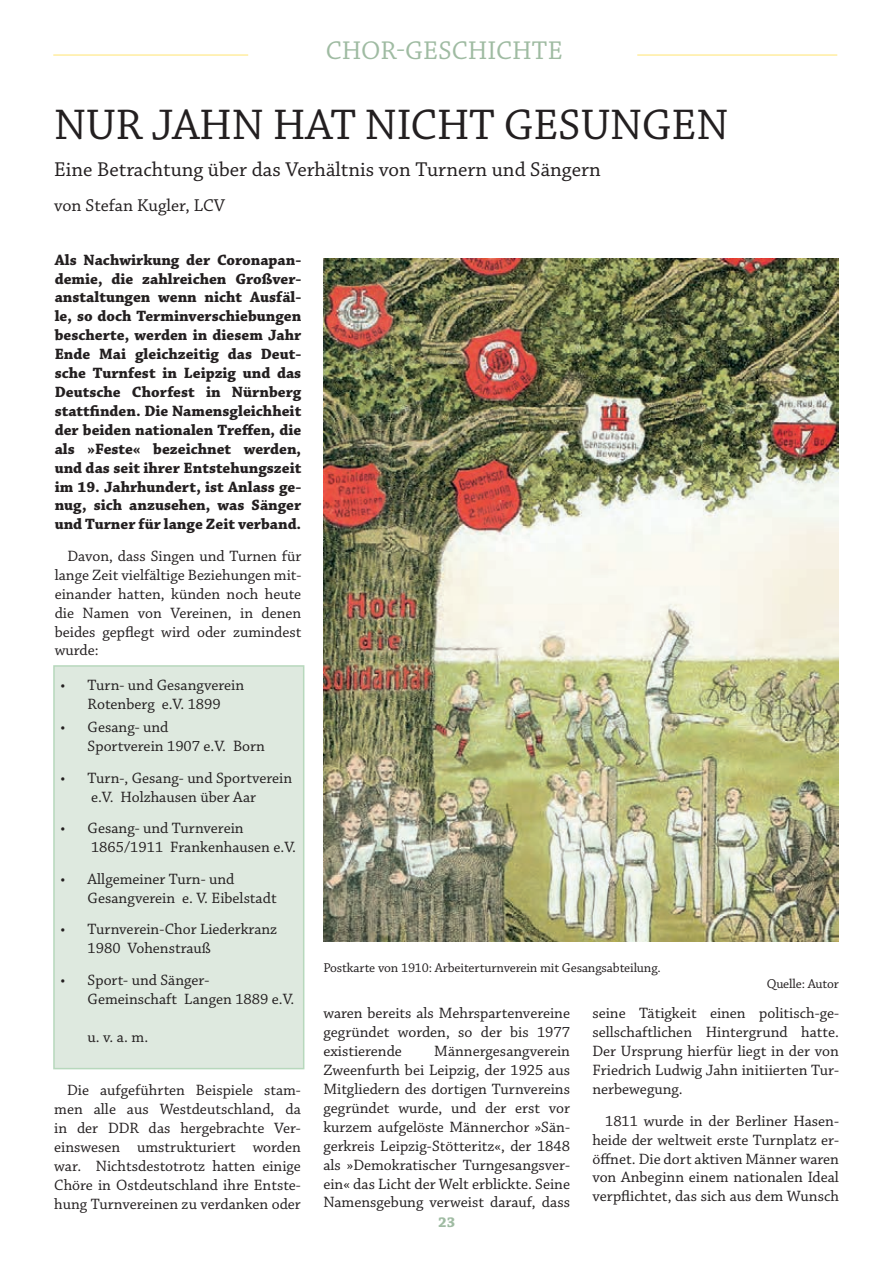
<style>
.page{position:relative;width:893px;height:1263px;background:#fff}
.page>*{position:absolute;margin:0;border:0;box-sizing:border-box;transform-origin:0 0}
.t1{font:45px "Chaparral Pro";letter-spacing:-.01em;color:#231f20}
.t2{font:27px "Chaparral Pro";letter-spacing:.005em;color:#9fbba2}
.t3{font:21px "Chaparral Pro";color:#231f20}
.t4{font:18px "Chaparral Pro";color:#231f20}
.t5{font:15.75px/18.9px "Chaparral Pro";color:#231f20;text-align:justify}
.t6{font:700 15.75px/18.9px "Chaparral Pro";color:#231f20;text-align:justify}
.t7{font:700 15px "Chaparral Pro";color:#9fbba2}
.t8{font:13.5px "Chaparral Pro";letter-spacing:-.01em;color:#231f20}
</style>
<div class="page">
<div style="left:54px;top:666px;width:250px;height:402px;background:#dee9df"></div>
<div style="left:53px;top:665px;width:251px;height:404px;border:2px solid #b7d8bc"></div>
<hr style="left:53px;top:54px;width:195px;height:2px;background:#ffeda0">
<hr style="left:637px;top:54px;width:200px;height:2px;background:#ffeda0">
<img style="left:323px;top:259px;width:516px;height:682px">
<h2 class="t2" style="left:326px;top:35px;width:238px">CHOR-GESCHICHTE</h2>
<h1 class="t1" style="left:54px;top:99px;width:676px">NUR JAHN HAT NICHT GESUNGEN</h1>
<h3 class="t3" style="left:54px;top:158px;width:548px">Eine Betrachtung über das Verhältnis von Turnern und Sängern</h3>
<p class="t4" style="left:54px;top:195px;width:173px">von Stefan Kugler, LCV</p>
<p class="t6" style="left:55px;top:251px;width:248px">Als Nachwirkung der Coronapan&shy;demie, die zahlreichen Großver&shy;anstaltungen wenn nicht Ausfäl&shy;le, so doch Terminverschiebungen bescherte, werden in diesem Jahr Ende Mai gleichzeitig das Deut&shy;sche Turnfest in Leipzig und das Deutsche Chorfest in Nürnberg stattfinden. Die Namensgleichheit der beiden nationalen Treffen, die als »Feste« bezeichnet werden, und das seit ihrer Entstehungszeit im 19. Jahrhundert, ist Anlass ge&shy;nug, sich anzusehen, was Sänger und Turner für lange Zeit verband.</p>
<p class="t5" style="left:55px;top:547px;width:248px;text-indent:13px">Davon, dass Singen und Turnen für lange Zeit vielfältige Beziehungen mit&shy;einander hatten, künden noch heute die Namen von Vereinen, in denen beides gepflegt wird oder zumindest wurde:</p>
<p class="t5" style="left:61px;top:676px;width:185px;text-align:center">• Turn- und Gesangverein<br>Rotenberg e.V. 1899</p>
<p class="t5" style="left:88px;top:718px;width:179px;text-indent:-27px">• Gesang- und<br>Sportverein 1907 e.V. Born</p>
<p class="t5" style="left:61px;top:769px;width:233px;text-align:center">• Turn-, Gesang- und Sportverein e.V. Holzhausen über Aar</p>
<p class="t5" style="left:91px;top:819px;width:206px;text-indent:-30px">• Gesang- und Turnverein<br>1865/1911 Frankenhausen e.V.</p>
<p class="t5" style="left:88px;top:870px;width:191px;text-indent:-27px">• Allgemeiner Turn- und<br>Gesangverein e. V. Eibelstadt</p>
<p class="t5" style="left:88px;top:920px;width:191px;text-indent:-27px">• Turnverein-Chor Liederkranz<br>1980 Vohenstrauß</p>
<p class="t5" style="left:88px;top:971px;width:208px;text-indent:-27px">• Sport- und Sänger-<br>Gemeinschaft Langen 1889 e.V.</p>
<p class="t5" style="left:88px;top:1028px;width:62px">u. v. a. m.</p>
<p class="t5" style="left:54px;top:1081px;width:248px;text-indent:13px">Die aufgeführten Beispiele stam&shy;men alle aus Westdeutschland, da in der DDR das hergebrachte Ver&shy;einswesen umstrukturiert worden war. Nichtsdestotrotz hatten einige Chöre in Ostdeutschland ihre Entste&shy;hung Turnvereinen zu verdanken oder</p>
<p class="t8" style="left:323px;top:960px;width:339px">Postkarte von 1910: Arbeiterturnverein mit Gesangsabteilung.</p>
<p class="t5" style="left:323px;top:1005px;width:248px">waren bereits als Mehrspartenvereine gegründet worden, so der bis 1977 existierende</p>
<p class="t5" style="left:323px;top:1042px;width:248px;text-indent:111px">Männergesangverein Zweenfurth bei Leipzig, der 1925 aus Mitgliedern des dortigen Turnvereins gegründet wurde, und der erst vor kurzem aufgelöste Männerchor »Sän&shy;gerkreis Leipzig-Stötteritz«, der 1848 als »Demokratischer Turngesangsver&shy;ein« das Licht der Welt erblickte. Seine Namensgebung verweist darauf, dass</p>
<p class="t7" style="left:438px;top:1213px;width:18px">23</p>
<p class="t8" style="left:767px;top:976px;width:74px">Quelle: Autor</p>
<p class="t5" style="left:592px;top:1005px;width:248px">seine Tätigkeit einen politisch-ge&shy;sellschaftlichen Hintergrund hatte.<br>Der Ursprung hierfür liegt in der von Friedrich Ludwig Jahn initiierten Tur&shy;nerbewegung.</p>
<p class="t5" style="left:592px;top:1112px;width:248px;text-indent:13px">1811 wurde in der Berliner Hasen&shy;heide der weltweit erste Turnplatz er&shy;öffnet. Die dort aktiven Männer waren von Anbeginn einem nationalen Ideal verpflichtet, das sich aus dem Wunsch</p>
</div>
